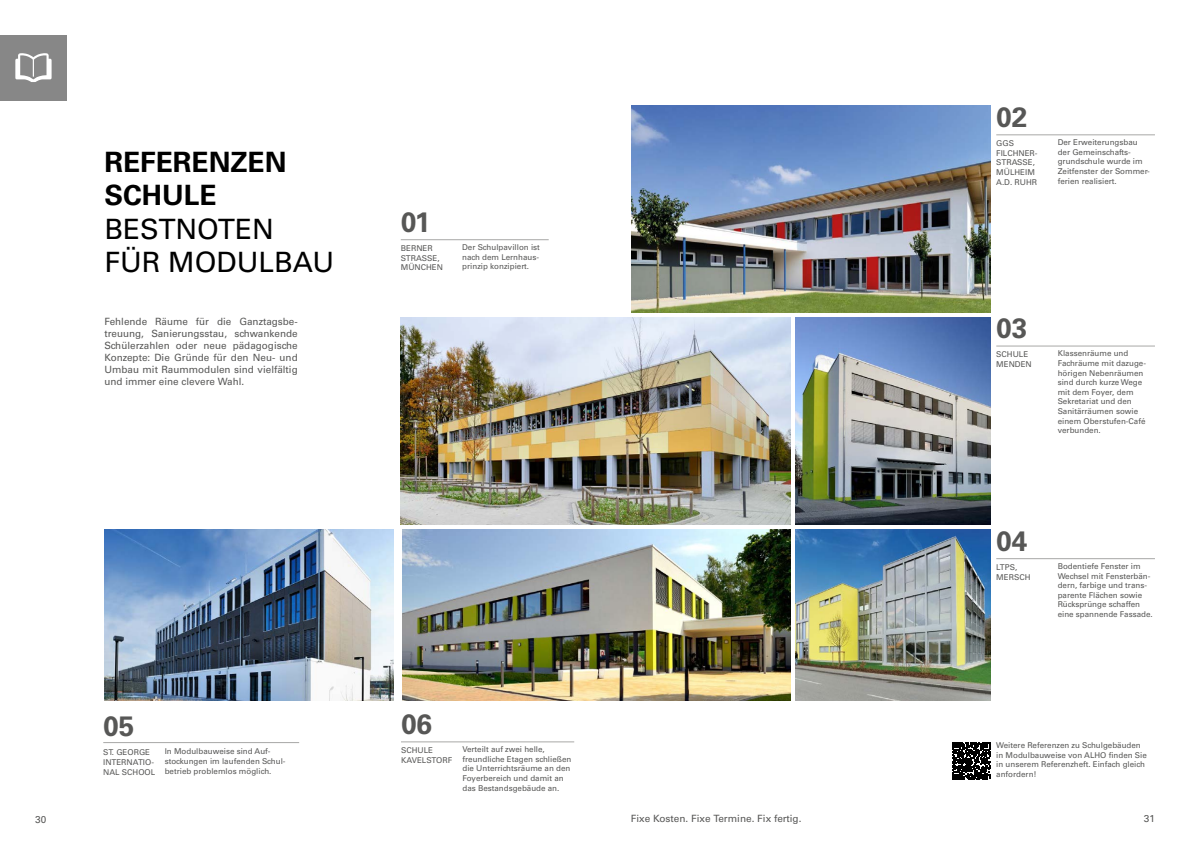
<style>
.page{position:relative;width:1191px;height:842px;background:#fff}
.page>*{position:absolute;margin:0;border:0;box-sizing:border-box;transform-origin:0 0}
.t1{font:28px "Univers LT Pro 55 Roman";color:#000}
.t2{font:700 28px "Univers LT Pro 65";color:#000}
.t3{font:700 28px "Univers LT Pro 65";color:#575756}
.t4{font:10px/12px "Univers LT Pro 55 Roman";color:#575756;text-align:justify}
.t5{font:8px/9.6px "Univers LT Pro 55 Roman";color:#575756}
</style>
<div class="page">
<div style="left:0;top:35px;width:67px;height:65px;background:#878787"></div>
<img style="left:104px;top:530px;width:290px;height:170px">
<hr style="left:401px;top:239px;width:148px;height:1px;background:#a8a8a7">
<hr style="left:996px;top:558px;width:159px;height:1px;background:#a8a8a7">
<hr style="left:996px;top:346px;width:159px;height:1px;background:#a8a8a7">
<hr style="left:996px;top:134px;width:159px;height:1px;background:#a8a8a7">
<hr style="left:401px;top:741px;width:173px;height:1px;background:#a8a8a7">
<img style="left:631px;top:106px;width:359px;height:206px">
<img style="left:401px;top:318px;width:389px;height:206px">
<img style="left:402px;top:530px;width:388px;height:170px">
<img style="left:796px;top:530px;width:194px;height:170px">
<img style="left:796px;top:318px;width:194px;height:206px">
<hr style="left:103px;top:742px;width:196px;height:1px;background:#a8a8a7">
<svg style="left:952px;top:742px;width:38px;height:38px"></svg>
<svg style="left:15px;top:53px;width:37px;height:29px"></svg>
<p class="t2" style="left:104px;top:142px;width:184px">REFERENZEN</p>
<p class="t2" style="left:104px;top:176px;width:114px">SCHULE</p>
<p class="t1" style="left:104px;top:209px;width:171px">BESTNOTEN</p>
<p class="t1" style="left:104px;top:243px;width:231px">FÜR MODULBAU</p>
<p class="t4" style="left:104px;top:315px;width:195px">Fehlende Räume für die Ganztagsbe&shy;treuung, Sanierungsstau, schwankende Schülerzahlen oder neue pädagogische Konzepte: Die Gründe für den Neu- und Umbau mit Raummodulen sind vielfältig und immer eine clevere Wahl.</p>
<p class="t3" style="left:401px;top:202px;width:31px">01</p>
<p class="t5" style="left:401px;top:243px;width:44px">BERNER<br>STRASSE,<br>MÜNCHEN</p>
<p class="t5" style="left:462px;top:242px;width:79px">Der Schulpavillon ist nach dem Lernhaus-</p>
<p class="t5" style="left:462px;top:261px;width:68px">prinzip konzipiert.</p>
<p class="t3" style="left:996px;top:97px;width:33px">02</p>
<p class="t5" style="left:996px;top:138px;width:19px">GGS</p>
<p class="t5" style="left:996px;top:148px;width:43px">FILCHNER-<br>STRASSE,</p>
<p class="t5" style="left:996px;top:167px;width:42px">MÜLHEIM<br>A.D. RUHR</p>
<p class="t5" style="left:1057px;top:137px;width:93px">Der Erweiterungsbau der Gemeinschafts&shy;grundschule wurde im<br>Zeitfenster der Sommer&shy;ferien realisiert.</p>
<p class="t3" style="left:996px;top:309px;width:33px">03</p>
<p class="t5" style="left:996px;top:349px;width:34px">SCHULE</p>
<p class="t5" style="left:996px;top:359px;width:37px">MENDEN</p>
<p class="t5" style="left:1057px;top:348px;width:90px">Klassenräume und<br>Fachräume mit dazuge&shy;hörigen Nebenräumen sind durch kurze Wege mit dem Foyer, dem<br>Sekretariat und den<br>Sanitärräumen sowie einem Oberstufen-Café verbunden.</p>
<p class="t3" style="left:996px;top:521px;width:33px">04</p>
<p class="t5" style="left:996px;top:562px;width:23px">LTPS,</p>
<p class="t5" style="left:996px;top:572px;width:36px">MERSCH</p>
<p class="t5" style="left:1057px;top:561px;width:96px">Bodentiefe Fenster im<br>Wechsel mit Fensterbän&shy;dern, farbige und trans&shy;parente Flächen sowie<br>Rücksprünge schaffen eine spannende Fassade.</p>
<p class="t3" style="left:401px;top:704px;width:33px">06</p>
<p class="t5" style="left:401px;top:745px;width:34px">SCHULE</p>
<p class="t5" style="left:401px;top:755px;width:53px">KAVELSTORF</p>
<p class="t5" style="left:462px;top:744px;width:110px">Verteilt auf zwei helle, freundliche Etagen schließen die Unterrichtsräume an den<br>Foyerbereich und damit an das Bestandsgebäude an.</p>
<p class="t3" style="left:103px;top:707px;width:33px">05</p>
<p class="t5" style="left:103px;top:747px;width:54px">ST. GEORGE<br>INTERNATIO-<br>NAL SCHOOL</p>
<p class="t5" style="left:165px;top:746px;width:122px">In Modulbauweise sind Auf&shy;stockungen im laufenden Schul&shy;betrieb problemlos möglich.</p>
<p class="t5" style="left:996px;top:740px;width:152px">Weitere Referenzen zu Schulgebäuden in Modulbauweise von ALHO finden Sie in unserem Referenzheft. Einfach gleich anfordern!</p>
<p class="t4" style="left:35px;top:813px;width:13px">30</p>
<p class="t4" style="left:631px;top:812px;width:172px">Fixe Kosten. Fixe Termine. Fix fertig.</p>
<p class="t4" style="left:1143px;top:812px;width:13px">31</p>
</div>
